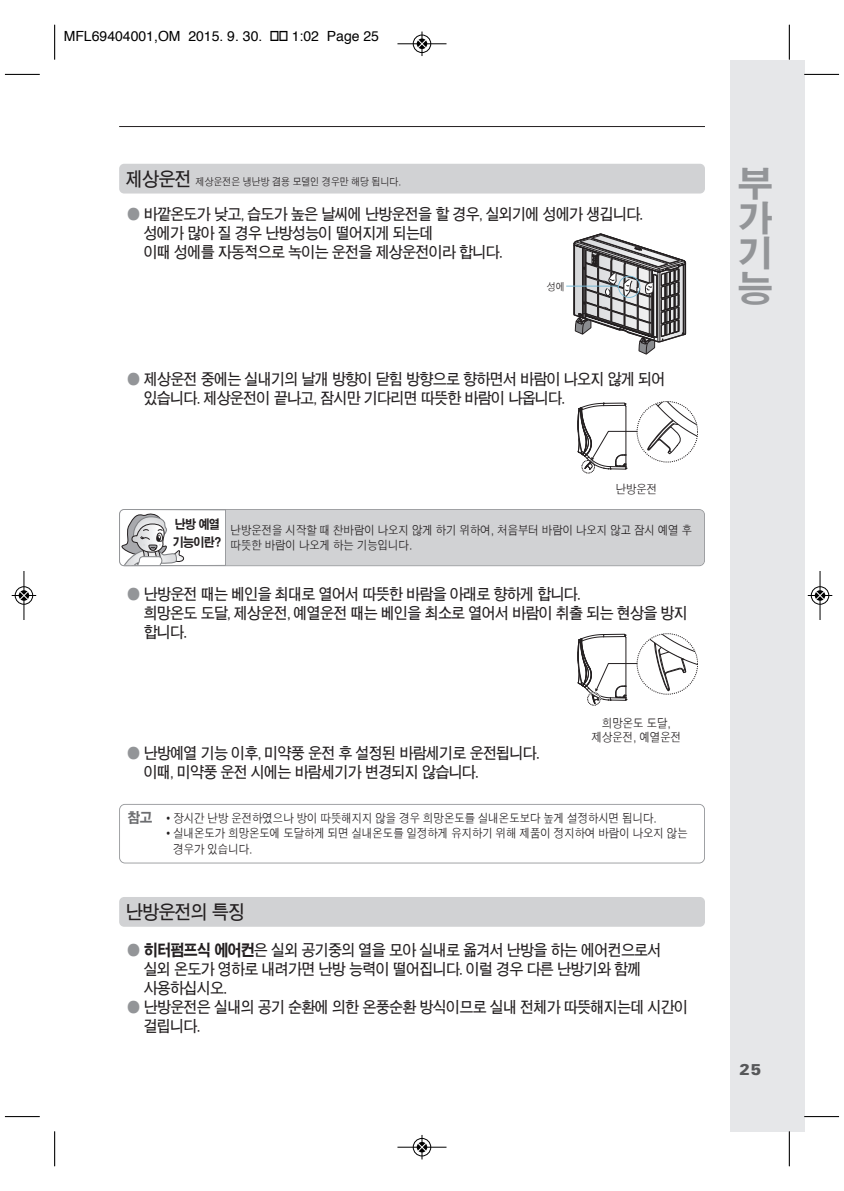
<style>
.page{position:relative;width:844px;height:1191px;background:#fff}
.page>*{position:absolute;margin:0;border:0;box-sizing:border-box;transform-origin:0 0}
.t1{font:35px/35px "HY Go Thic Extra";color:#939598;text-align:justify}
.t2{font:700 19.25px "HY Go Thic";letter-spacing:-.065em;color:#231f20;scale:.9 1}
.t3{font:700 15.75px/18.9px "HY Go Thic";letter-spacing:-.065em;color:#231f20;scale:.9 1}
.t4{font:900 15.75px "Univers";color:#57585a}
.t5{font:14px "Helvetica";color:#000}
.t6{font:500 12.25px/15.8px "HY Go Thic";letter-spacing:-.06em;color:#231f20;scale:.9 1}
.t7{font:12.25px/17.5px "HY Go Thic Extra";letter-spacing:-.06em;color:#231f20;scale:.9 1}
.t8{font:500 10.5px "HY Go Thic";letter-spacing:-.06em;color:#231f20;scale:.9 1}
.s1{font-weight:700;font-size:19.25px}
.s2{color:#939598}
.s3{font-family:"HY Go Thic Extra";font-weight:400;font-size:14px;color:#6c6d70}
.s4{font-family:"HY Go Thic Extra";font-weight:400}
</style>
<div class="page">
<div style="left:729px;top:60px;width:75px;height:1071px;background:#e6e7e9"></div>
<hr style="left:119px;top:126px;width:585px;height:1px;background:#231f20">
<div style="left:119px;top:804px;width:585px;height:59px;border:2px solid #939598;border-radius:6px"></div>
<div style="left:119px;top:164px;width:585px;height:29px;background:#d1d2d4;border-radius:5px"></div>
<div style="left:119px;top:897px;width:585px;height:29px;background:#d1d2d4;border-radius:5px"></div>
<svg style="left:572px;top:233px;width:114px;height:121px"></svg>
<div style="left:586px;top:692px;width:15px;height:14px;border:2px solid #fff;border-radius:50%"></div>
<div style="left:587px;top:692px;width:13px;height:13px;border:1px dashed #231f20;border-radius:50%"></div>
<svg style="left:577px;top:633px;width:120px;height:71px"></svg>
<div style="left:636px;top:633px;width:61px;height:61px;border:1px dashed #231f20;border-radius:50%"></div>
<div style="left:618px;top:276px;width:22px;height:22px;border:2px solid #7abad6;border-radius:50%"></div>
<div style="left:581px;top:460px;width:13px;height:13px;border:1px dashed #231f20;border-radius:50%"></div>
<svg style="left:577px;top:401px;width:120px;height:70px"></svg>
<div style="left:636px;top:401px;width:61px;height:61px;border:1px dashed #231f20;border-radius:50%"></div>
<hr style="left:566px;top:286px;width:52px;height:1px;background:#7abad6">
<div style="left:120px;top:510px;width:584px;height:55px;background:#d1d2d4;border-radius:5px"></div>
<div style="left:119px;top:509px;width:585px;height:57px;border:2px solid #939598;border-radius:6px"></div>
<svg style="left:119px;top:509px;width:107px;height:57px;background:#e1e1e2"></svg>
<hr style="left:54px;top:25px;width:1px;height:35px;background:#000">
<hr style="left:5px;top:74px;width:35px;height:1px;background:#000">
<hr style="left:788px;top:25px;width:1px;height:35px;background:#000">
<hr style="left:804px;top:74px;width:34px;height:1px;background:#000">
<hr style="left:54px;top:1131px;width:1px;height:35px;background:#000">
<hr style="left:5px;top:1116px;width:35px;height:1px;background:#000">
<hr style="left:788px;top:1131px;width:1px;height:35px;background:#000">
<hr style="left:804px;top:1116px;width:34px;height:1px;background:#000">
<div style="left:412px;top:34px;width:19px;height:19px;border:1px solid #fff;border-radius:50%"></div>
<hr style="left:397px;top:43px;width:49px;height:1px;background:#000">
<div style="left:413px;top:35px;width:18px;height:18px;border:1px solid #000;border-radius:50%"></div>
<svg style="left:417px;top:32px;width:9px;height:24px"></svg>
<div style="left:412px;top:1137px;width:19px;height:19px;border:1px solid #fff;border-radius:50%"></div>
<hr style="left:397px;top:1146px;width:49px;height:1px;background:#000">
<div style="left:413px;top:1138px;width:18px;height:18px;border:1px solid #000;border-radius:50%"></div>
<svg style="left:417px;top:1135px;width:9px;height:24px"></svg>
<div style="left:15px;top:586px;width:18px;height:19px;border:1px solid #fff;border-radius:50%"></div>
<hr style="left:24px;top:571px;width:1px;height:49px;background:#000">
<div style="left:15px;top:586px;width:18px;height:18px;border:1px solid #000;border-radius:50%"></div>
<svg style="left:12px;top:591px;width:24px;height:9px"></svg>
<div style="left:810px;top:586px;width:19px;height:19px;border:1px solid #fff;border-radius:50%"></div>
<hr style="left:819px;top:571px;width:1px;height:49px;background:#000">
<div style="left:810px;top:586px;width:18px;height:18px;border:1px solid #000;border-radius:50%"></div>
<svg style="left:807px;top:591px;width:25px;height:9px"></svg>
<p class="t5" style="left:64px;top:30px;width:200px">MFL69404001,OM 2015. 9. 30.</p>
<p class="t5" style="left:292px;top:30px;width:89px">1:02 Page 25</p>
<p class="t8" style="left:126px;top:176px;width:308px"><span class="s1">제상운전</span> 제상운전은 냉난방 겸용 모델인 경우만 해당 됩니다.</p>
<p class="t3" style="left:144px;top:204px;width:556px;text-indent:-17px"><span class="s2">●</span> 바깥온도가 낮고, 습도가 높은 날씨에 난방운전을 할 경우, 실외기에 성에가 생깁니다. 성에가 많아 질 경우 난방성능이 떨어지게 되는데<br>이때 성에를 자동적으로 녹이는 운전을 제상운전이라 합니다.</p>
<p class="t8" style="left:546px;top:281px;width:22px">성에</p>
<p class="t3" style="left:144px;top:369px;width:581px;text-indent:-17px"><span class="s2">●</span> 제상운전 중에는 실내기의 날개 방향이 닫힘 방향으로 향하면서 바람이 나오지 않게 되어 있습니다. 제상운전이 끝나고, 잠시만 기다리면 따뜻한 바람이 나옵니다.</p>
<p class="t7" style="left:173px;top:515px;width:56px">난방 예열 기능이란?</p>
<p class="t6" style="left:615px;top:481px;width:48px">난방운전</p>
<p class="t6" style="left:230px;top:522px;width:515px">난방운전을 시작할 때 찬바람이 나오지 않게 하기 위하여, 처음부터 바람이 나오지 않고 잠시 예열 후 따뜻한 바람이 나오게 하는 기능입니다.</p>
<p class="t3" style="left:144px;top:585px;width:606px;text-indent:-17px"><span class="s2">●</span> 난방운전 때는 베인을 최대로 열어서 따뜻한 바람을 아래로 향하게 합니다.<br>희망온도 도달, 제상운전, 예열운전 때는 베인을 최소로 열어서 바람이 취출 되는 현상을 방지 합니다.</p>
<p class="t3" style="left:144px;top:744px;width:441px;text-indent:-17px"><span class="s2">●</span> 난방예열 기능 이후, 미약풍 운전 후 설정된 바람세기로 운전됩니다. 이때, 미약풍 운전 시에는 바람세기가 변경되지 않습니다.</p>
<p class="t6" style="left:591px;top:715px;width:102px;line-height:14px;text-align:center">희망온도 도달, 제상운전, 예열운전</p>
<p class="t6" style="left:128px;top:810px;width:589px"><span class="s3">참고</span> •장시간 난방 운전하였으나 방이 따뜻해지지 않을 경우 희망온도를 실내온도보다 높게 설정하시면 됩니다.</p>
<p class="t6" style="left:173px;top:825px;width:573px;text-indent:-10px">•실내온도가 희망온도에 도달하게 되면 실내온도를 일정하게 유지하기 위해 제품이 정지하여 바람이 나오지 않는 경우가 있습니다.</p>
<p class="t2" style="left:126px;top:902px;width:134px">난방운전의 특징</p>
<p class="t3" style="left:144px;top:941px;width:577px;text-indent:-17px"><span class="s2">●</span> <span class="s4">히터펌프식 에어컨</span>은 실외 공기중의 열을 모아 실내로 옮겨서 난방을 하는 에어컨으로서 실외 온도가 영하로 내려가면 난방 능력이 떨어집니다. 이럴 경우 다른 난방기와 함께 사용하십시오.</p>
<p class="t3" style="left:144px;top:997px;width:606px;text-indent:-17px"><span class="s2">●</span> 난방운전은 실내의 공기 순환에 의한 온풍순환 방식이므로 실내 전체가 따뜻해지는데 시간이 걸립니다.</p>
<h1 class="t1" style="left:737px;top:163px;width:36px">부 가 기 능</h1>
<p class="t4" style="left:739px;top:1064px;width:24px">25</p>
</div>
